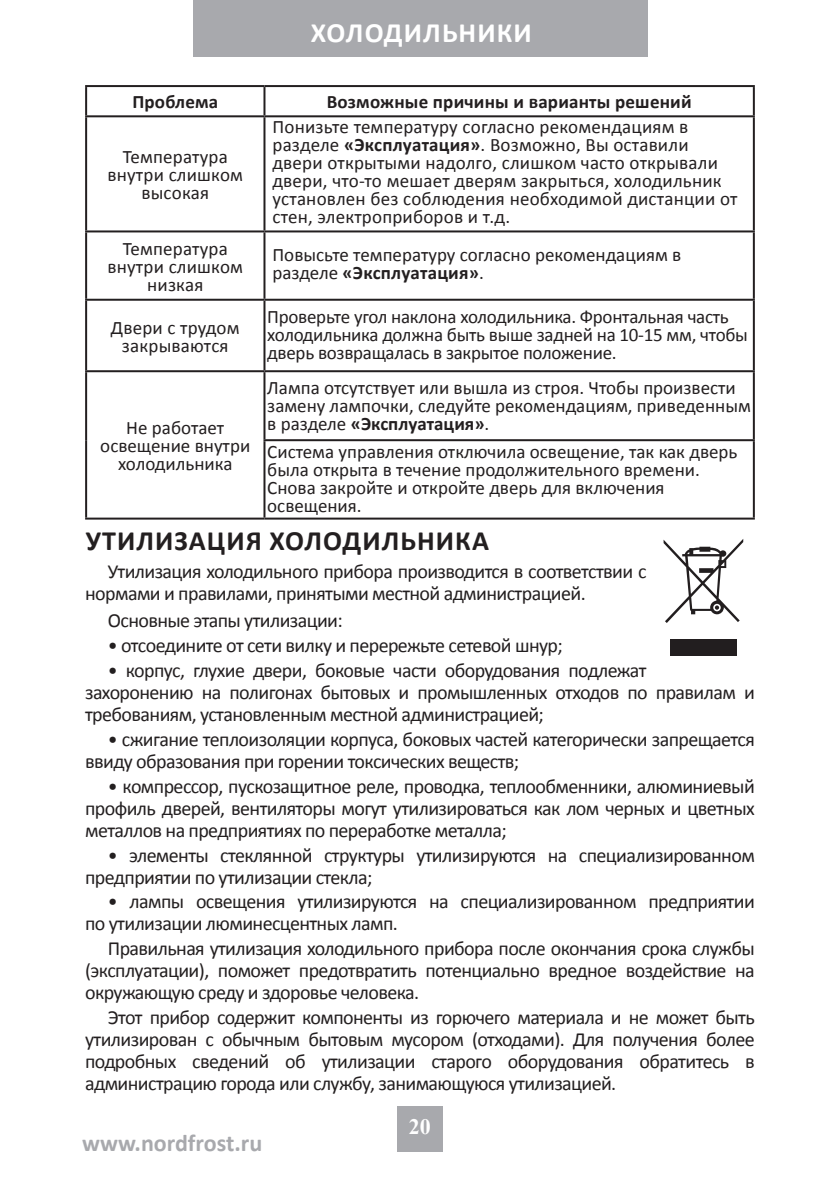
<style>
.page{position:relative;width:840px;height:1191px;background:#fff}
.page>*{position:absolute;margin:0;border:0;box-sizing:border-box;transform-origin:0 0}
.t1{font:700 28px "Calibri";letter-spacing:.04em;color:#231f20}
.t2{font:700 28px "Calibri";letter-spacing:.04em;color:#fff}
.t3{font:700 24px "Calibri";color:#a8a9ad}
.t4{font:700 22px "Times New Roman";color:#fff}
.t5{font:20px/22px "Calibri";letter-spacing:-.03em;color:#231f20}
.t6{font:19px/18px "Calibri";color:#231f20}
.t7{font:700 19px "Calibri";letter-spacing:.01em;color:#231f20}
.s1{font-weight:700}
</style>
<div class="page">
<div style="left:193px;top:0;width:453px;height:57px;background:#a8a9ad"></div>
<div style="left:397px;top:1106px;width:45px;height:45px;background:#a8a9ad"></div>
<hr style="left:85px;top:85px;width:179px;height:2px;background:#231f20">
<hr style="left:85px;top:87px;width:2px;height:28px;background:#231f20">
<hr style="left:264px;top:85px;width:490px;height:2px;background:#231f20">
<hr style="left:263px;top:87px;width:2px;height:28px;background:#231f20">
<hr style="left:752px;top:87px;width:2px;height:28px;background:#231f20">
<hr style="left:85px;top:115px;width:179px;height:2px;background:#231f20">
<hr style="left:85px;top:117px;width:2px;height:113px;background:#231f20">
<hr style="left:264px;top:115px;width:490px;height:2px;background:#231f20">
<hr style="left:263px;top:117px;width:2px;height:113px;background:#231f20">
<hr style="left:752px;top:117px;width:2px;height:113px;background:#231f20">
<hr style="left:85px;top:230px;width:179px;height:2px;background:#231f20">
<hr style="left:85px;top:232px;width:2px;height:67px;background:#231f20">
<hr style="left:264px;top:230px;width:490px;height:2px;background:#231f20">
<hr style="left:263px;top:232px;width:2px;height:67px;background:#231f20">
<hr style="left:752px;top:232px;width:2px;height:67px;background:#231f20">
<hr style="left:85px;top:299px;width:179px;height:2px;background:#231f20">
<hr style="left:85px;top:301px;width:2px;height:69px;background:#231f20">
<hr style="left:85px;top:370px;width:179px;height:2px;background:#231f20">
<hr style="left:85px;top:372px;width:2px;height:68px;background:#231f20">
<hr style="left:85px;top:440px;width:2px;height:77px;background:#231f20">
<hr style="left:85px;top:517px;width:179px;height:2px;background:#231f20">
<hr style="left:264px;top:299px;width:490px;height:2px;background:#231f20">
<hr style="left:263px;top:301px;width:2px;height:69px;background:#231f20">
<hr style="left:752px;top:301px;width:2px;height:69px;background:#231f20">
<hr style="left:264px;top:370px;width:490px;height:2px;background:#231f20">
<hr style="left:263px;top:372px;width:2px;height:67px;background:#231f20">
<hr style="left:752px;top:372px;width:2px;height:67px;background:#231f20">
<hr style="left:263px;top:439px;width:491px;height:2px;background:#231f20">
<hr style="left:263px;top:441px;width:2px;height:76px;background:#231f20">
<hr style="left:752px;top:441px;width:2px;height:76px;background:#231f20">
<hr style="left:264px;top:517px;width:490px;height:2px;background:#231f20">
<div style="left:670px;top:639px;width:66px;height:16px;background:#221e1f"></div>
<svg style="left:663px;top:539px;width:79px;height:84px"></svg>
<h1 class="t2" style="left:311px;top:15px;width:222px">ХОЛОДИЛЬНИКИ</h1>
<p class="t7" style="left:132px;top:90px;width:87px">Проблема</p>
<p class="t7" style="left:326px;top:90px;width:366px">Возможные причины и варианты решений</p>
<p class="t6" style="left:107px;top:148px;width:137px;text-align:center">Температура внутри слишком высокая</p>
<p class="t6" style="left:272px;top:118px;width:466px">Понизьте температуру согласно рекомендациям в разделе <span class="s1">«Эксплуатация»</span>. Возможно, Вы оставили двери открытыми надолго, слишком часто открывали двери, что-то мешает дверям закрыться, холодильник установлен без соблюдения необходимой дистанции от стен, электроприборов и т.д.</p>
<p class="t6" style="left:107px;top:239px;width:137px;text-align:center">Температура внутри слишком низкая</p>
<p class="t6" style="left:272px;top:246px;width:410px">Повысьте температуру согласно рекомендациям в разделе <span class="s1">«Эксплуатация»</span>.</p>
<p class="t6" style="left:111px;top:318px;width:130px;text-align:center">Двери с трудом закрываются</p>
<p class="t6" style="left:267px;top:308px;width:482px">Проверьте угол наклона холодильника. Фронтальная часть холодильника должна быть выше задней на 10-15 мм, чтобы дверь возвращалась в закрытое положение.</p>
<p class="t6" style="left:267px;top:378px;width:485px">Лампа отсутствует или вышла из строя. Чтобы произвести замену лампочки, следуйте рекомендациям, приведенным в разделе <span class="s1">«Эксплуатация»</span>.</p>
<p class="t6" style="left:267px;top:443px;width:471px">Система управления отключила освещение, так как дверь была открыта в течение продолжительного времени.<br>Снова закройте и откройте дверь для включения освещения.</p>
<h1 class="t1" style="left:86px;top:522px;width:405px">УТИЛИЗАЦИЯ ХОЛОДИЛЬНИКА</h1>
<p class="t5" style="left:85px;top:560px;width:562px;text-indent:23px">Утилизация холодильного прибора производится в соответствии с нормами и правилами, принятыми местной администрацией.</p>
<p class="t5" style="left:108px;top:609px;width:236px">Основные этапы утилизации:</p>
<p class="t5" style="left:108px;top:634px;width:456px">• отсоедините от сети вилку и перережьте сетевой шнур;</p>
<p class="t5" style="left:85px;top:659px;width:670px;text-indent:23px">• корпус, глухие двери, боковые части оборудования подлежат захоронению на полигонах бытовых и промышленных отходов по правилам и требованиям, установленным местной администрацией;</p>
<p class="t5" style="left:85px;top:728px;width:670px;text-indent:23px">• сжигание теплоизоляции корпуса, боковых частей категорически запрещается ввиду образования при горении токсических веществ;</p>
<p class="t5" style="left:85px;top:775px;width:670px;text-align:justify;text-indent:23px">• компрессор, пускозащитное реле, проводка, теплообменники, алюминиевый профиль дверей, вентиляторы могут утилизироваться как лом черных и цветных металлов на предприятиях по переработке металла;</p>
<p class="t5" style="left:85px;top:844px;width:671px;text-indent:23px">• элементы стеклянной структуры утилизируются на специализированном предприятии по утилизации стекла;</p>
<p class="t5" style="left:85px;top:890px;width:670px;text-indent:23px">• лампы освещения утилизируются на специализированном предприятии по утилизации люминесцентных ламп.</p>
<p class="t5" style="left:85px;top:937px;width:670px;text-align:justify;text-indent:23px">Правильная утилизация холодильного прибора после окончания срока службы (эксплуатации), поможет предотвратить потенциально вредное воздействие на окружающую среду и здоровье человека.</p>
<p class="t5" style="left:85px;top:1006px;width:670px;text-align:justify;text-indent:23px">Этот прибор содержит компоненты из горючего материала и не может быть утилизирован с обычным бытовым мусором (отходами). Для получения более подробных сведений об утилизации старого оборудования обратитесь в администрацию города или службу, занимающуюся утилизацией.</p>
<p class="t6" style="left:100px;top:419px;width:151px;text-align:center">Не работает освещение внутри холодильника</p>
<p class="t3" style="left:82px;top:1127px;width:182px">www.nordfrost.ru</p>
<p class="t4" style="left:409px;top:1111px;width:23px">20</p>
</div>
